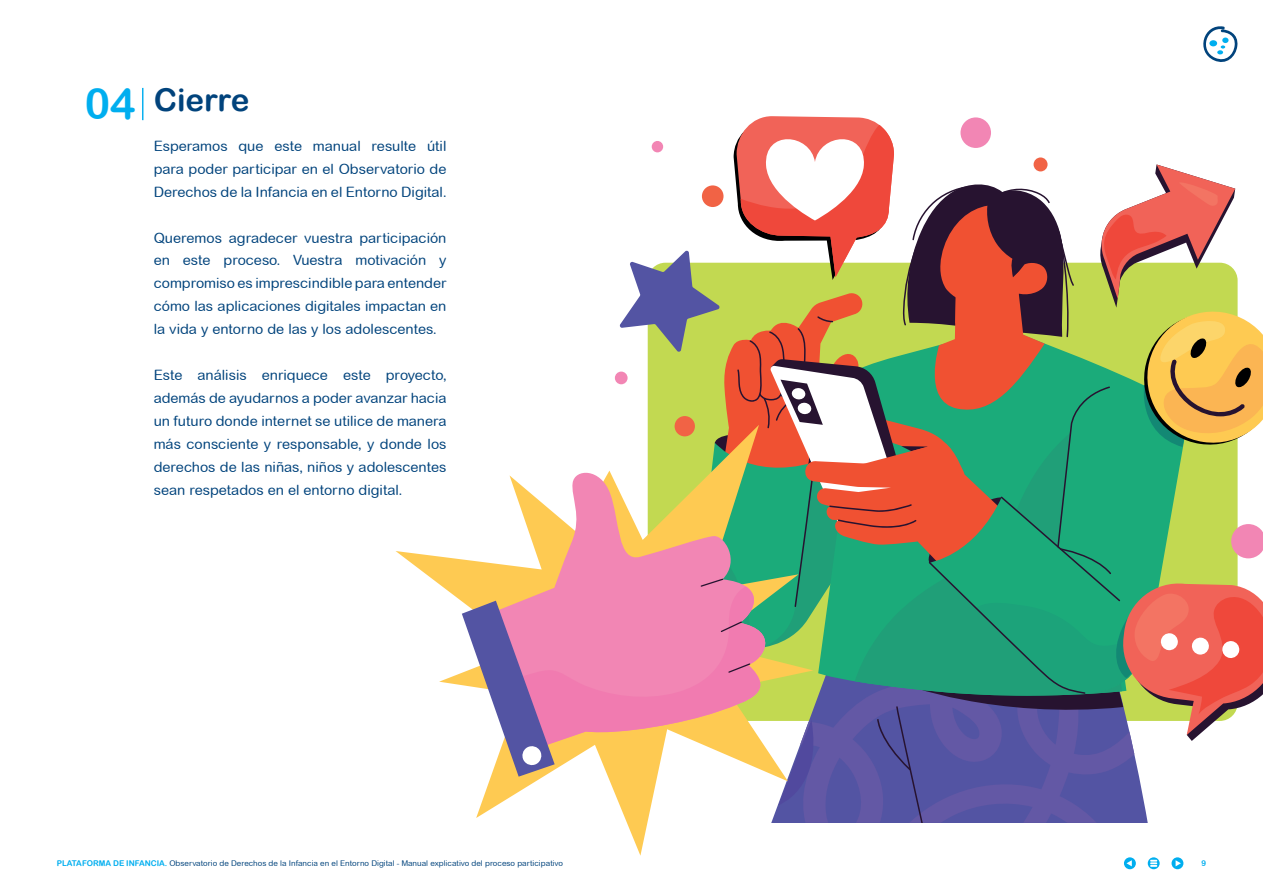
<style>
.page{position:relative;width:1263px;height:893px;background:#fff}
.page>*{position:absolute;margin:0;border:0;box-sizing:border-box;transform-origin:0 0}
.t1{font:31.5px "Arial Rounded MT Bold";color:#01437c}
.t2{font:14.25px/23px "Arial Rounded MT";color:#01437c;text-align:justify}
.t3{font:7.95px "Arial Rounded MT";color:#01437c}
.t4{font:7.95px "Arial Rounded MT Bold";color:#00aeef}
.s1{font-size:42.9px;color:#00aeef}
.s2{font-family:"Arial Rounded MT Bold";color:#00aeef}
</style>
<div class="page">
<div style="left:1124px;top:857px;width:12px;height:12px;background:#00aeef;border-radius:50%"></div>
<svg style="left:1126px;top:860px;width:6px;height:6px"></svg>
<svg style="left:1148px;top:857px;width:12px;height:12px"></svg>
<svg style="left:1150px;top:860px;width:7px;height:7px"></svg>
<svg style="left:1171px;top:857px;width:12px;height:12px"></svg>
<svg style="left:1175px;top:860px;width:6px;height:6px"></svg>
<svg style="left:1203px;top:26px;width:35px;height:36px"></svg>
<hr style="left:142px;top:88px;width:1px;height:32px;background:#00aeef">
<div style="left:615px;top:372px;width:13px;height:12px;background:#f286b4;border-radius:50%"></div>
<svg style="left:395px;top:551px;width:253px;height:305px"></svg>
<svg style="left:469px;top:470px;width:150px;height:131px"></svg>
<svg style="left:494px;top:586px;width:125px;height:167px;background:#f38ea4"></svg>
<svg style="left:619px;top:116px;width:644px;height:707px"></svg>
<svg style="left:462px;top:601px;width:93px;height:176px"></svg>
<h1 class="t1" style="left:85px;top:81px;width:166px"><span class="s1">04</span> Cierre</h1>
<p class="t2" style="left:154px;top:134px;width:294px">Esperamos que este manual resulte útil para poder participar en el Observatorio de Derechos de la Infancia en el Entorno Digital.</p>
<p class="t2" style="left:154px;top:226px;width:294px">Queremos agradecer vuestra participación en este proceso. Vuestra motivación y compromiso es imprescindible para entender cómo las aplicaciones digitales impactan en la vida y entorno de las y los adolescentes.</p>
<p class="t2" style="left:154px;top:363px;width:294px">Este análisis enriquece este proyecto, además de ayudarnos a poder avanzar hacia un futuro donde internet se utilice de manera más consciente y responsable, y donde los derechos de las niñas, niños y adolescentes sean respetados en el entorno digital.</p>
<p class="t3" style="left:57px;top:859px;width:508px"><span class="s2">PLATAFORMA DE INFANCIA.</span> Observatorio de Derechos de la Infancia en el Entorno Digital - Manual explicativo del proceso participativo</p>
<p class="t4" style="left:1201px;top:859px;width:6px">9</p>
</div>
